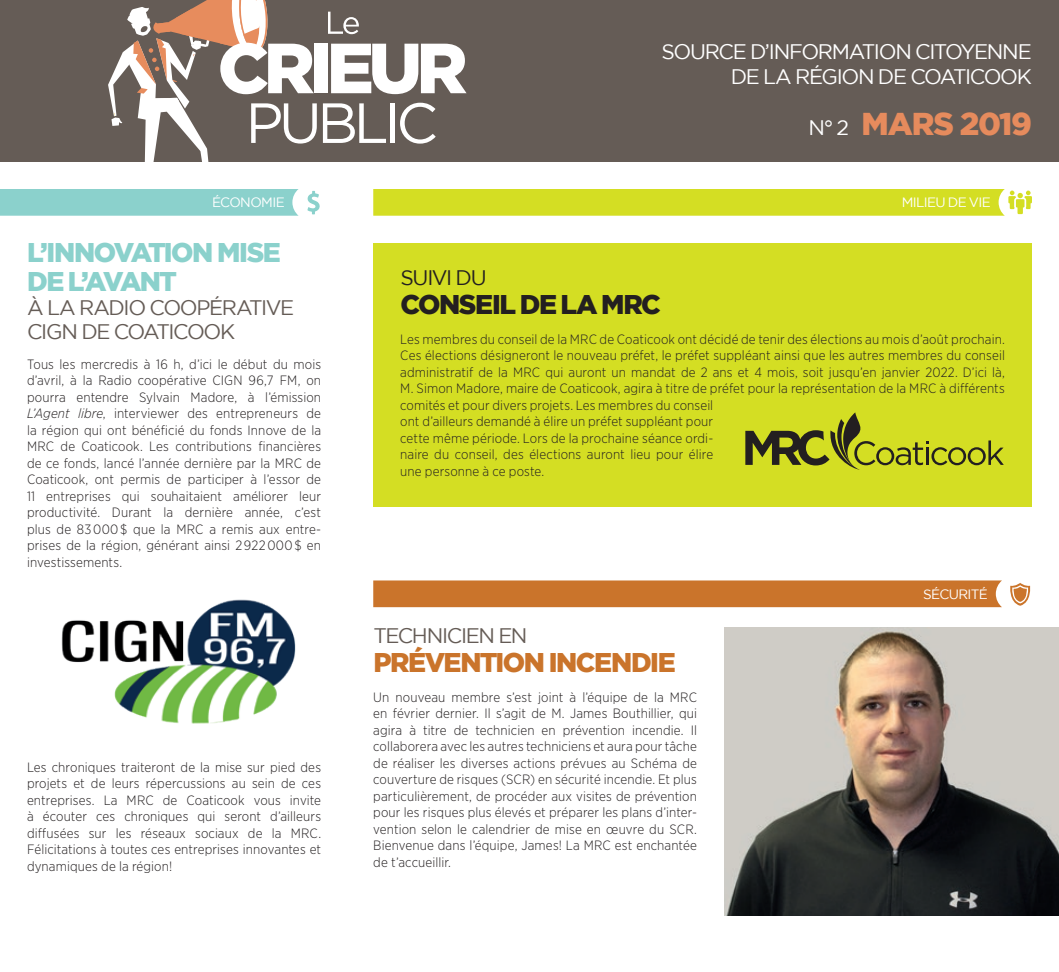
<style>
.page{position:relative;width:1059px;height:972px;background:#fff}
.page>*{position:absolute;margin:0;border:0;box-sizing:border-box;transform-origin:0 0}
.t1{font:900 31.5px "Gotham";letter-spacing:-.04em;color:#e68b5d}
.t2{font:900 27px/28.5px "Gotham";letter-spacing:-.055em;color:#8bd1cc}
.t3{font:900 27px "Gotham";letter-spacing:-.055em;color:#ca742b}
.t4{font:900 27px "Gotham";letter-spacing:-.05em;color:#231f20}
.t5{font:21px/25.2px "Gotham";letter-spacing:-.06em;color:#fff;text-align:right}
.t6{font:21px/24px "Gotham";letter-spacing:-.065em;color:#655c56}
.t7{font:21px "Gotham";letter-spacing:-.065em;color:#231f20}
.t8{font:300 13.5px/16.5px "Gotham Narrow";letter-spacing:.01em;color:#231f20;text-align:justify}
.t9{font:13.5px "Gotham";letter-spacing:-.045em;color:#fff}
.s1{font-style:italic}
.s2{font-weight:400;font-size:21px;color:#fff}
</style>
<div class="page">
<div style="left:0;top:0;width:1058px;height:162px;background:#655c56"></div>
<div style="left:314px;top:44px;width:13px;height:49px;background:#fff"></div>
<svg style="left:331px;top:44px;width:135px;height:50px"></svg>
<svg style="left:108px;top:0;width:209px;height:162px"></svg>
<svg style="left:323px;top:103px;width:63px;height:40px"></svg>
<hr style="left:390px;top:103px;width:4px;height:40px;background:#fff">
<svg style="left:400px;top:103px;width:35px;height:41px"></svg>
<svg style="left:328px;top:12px;width:31px;height:22px"></svg>
<svg style="left:373px;top:189px;width:658px;height:27px;background:#d5df2c"></svg>
<div style="left:373px;top:243px;width:658px;height:264px;background:#d4de23"></div>
<svg style="left:745px;top:412px;width:258px;height:58px"></svg>
<img style="left:724px;top:628px;width:334px;height:288px">
<div style="left:373px;top:580px;width:628px;height:27px;background:#ca742b"></div>
<div style="left:0;top:189px;width:298px;height:27px;background:#8bd1cc"></div>
<img style="left:61px;top:599px;width:235px;height:125px">
<svg style="left:307px;top:191px;width:13px;height:23px"></svg>
<svg style="left:1010px;top:583px;width:21px;height:23px"></svg>
<p class="t9" style="left:212px;top:195px;width:74px">ÉCONOMIE</p>
<h2 class="t2" style="left:27px;top:238px;width:255px">L’INNOVATION MISE<br>DE L’AVANT</h2>
<h3 class="t6" style="left:27px;top:295px;width:269px">À LA RADIO COOPÉRATIVE<br>CIGN DE COATICOOK</h3>
<p class="t8" style="left:27px;top:356px;width:295px">Tous les mercredis à 16 h, d’ici le début du mois d’avril, à la Radio coopérative CIGN 96,7 FM, on pourra entendre Sylvain Madore, à l’émission <span class="s1">L’Agent libre</span>, interviewer des entrepreneurs de la région qui ont bénéficié du fonds Innove de la MRC de Coaticook. Les contributions financières de ce fonds, lancé l’année dernière par la MRC de Coaticook, ont permis de participer à l’essor de 11 entreprises qui souhaitaient améliorer leur productivité. Durant la dernière année, c’est plus de 83 000 $ que la MRC a remis aux entre&shy;prises de la région, générant ainsi 2 922 000 $ en investissements.</p>
<p class="t8" style="left:27px;top:758px;width:295px">Les chroniques traiteront de la mise sur pied des projets et de leurs répercussions au sein de ces entreprises. La MRC de Coaticook vous invite à écouter ces chroniques qui seront d’ailleurs diffusées sur les réseaux sociaux de la MRC.<br>Félicitations à toutes ces entreprises innovantes et dynamiques de la région!</p>
<h3 class="t5" style="left:661px;top:39px;width:372px">SOURCE D’INFORMATION CITOYENNE<br>DE LA RÉGION DE COATICOOK</h3>
<h1 class="t1" style="left:808px;top:106px;width:225px"><span class="s2">N° 2</span> MARS 2019</h1>
<p class="t9" style="left:901px;top:195px;width:90px">MILIEU DE VIE</p>
<h3 class="t7" style="left:400px;top:266px;width:88px">SUIVI DU</h3>
<h2 class="t4" style="left:400px;top:288px;width:262px">CONSEIL DE LA MRC</h2>
<p class="t8" style="left:400px;top:330px;width:606px;text-align:left">Les membres du conseil de la MRC de Coaticook ont décidé de tenir des élections au mois d’août prochain.<br>Ces élections désigneront le nouveau préfet, le préfet suppléant ainsi que les autres membres du conseil administratif de la MRC qui auront un mandat de 2 ans et 4 mois, soit jusqu’en janvier 2022. D’ici là, M. Simon Madore, maire de Coaticook, agira à titre de préfet pour la représentation de la MRC à différents comités et pour divers projets. Les membres du conseil<br>ont d’ailleurs demandé à élire un préfet suppléant pour<br>cette même période. Lors de la prochaine séance ordi-<br>naire du conseil, des élections auront lieu pour élire<br>une personne à ce poste.</p>
<h3 class="t6" style="left:373px;top:623px;width:156px">TECHNICIEN EN</h3>
<h2 class="t3" style="left:373px;top:646px;width:304px">PRÉVENTION INCENDIE</h2>
<p class="t8" style="left:373px;top:688px;width:325px">Un nouveau membre s’est joint à l’équipe de la MRC en février dernier. Il s’agit de M. James Bouthillier, qui agira à titre de technicien en prévention incendie. Il collaborera avec les autres techniciens et aura pour tâche de réaliser les diverses actions prévues au Schéma de couverture de risques (SCR) en sécurité incendie. Et plus particulièrement, de procéder aux visites de prévention pour les risques plus élevés et préparer les plans d’inter&shy;vention selon le calendrier de mise en œuvre du SCR.<br>Bienvenue dans l’équipe, James! La MRC est enchantée de t’accueillir.</p>
<p class="t9" style="left:923px;top:587px;width:66px">SÉCURITÉ</p>
</div>
